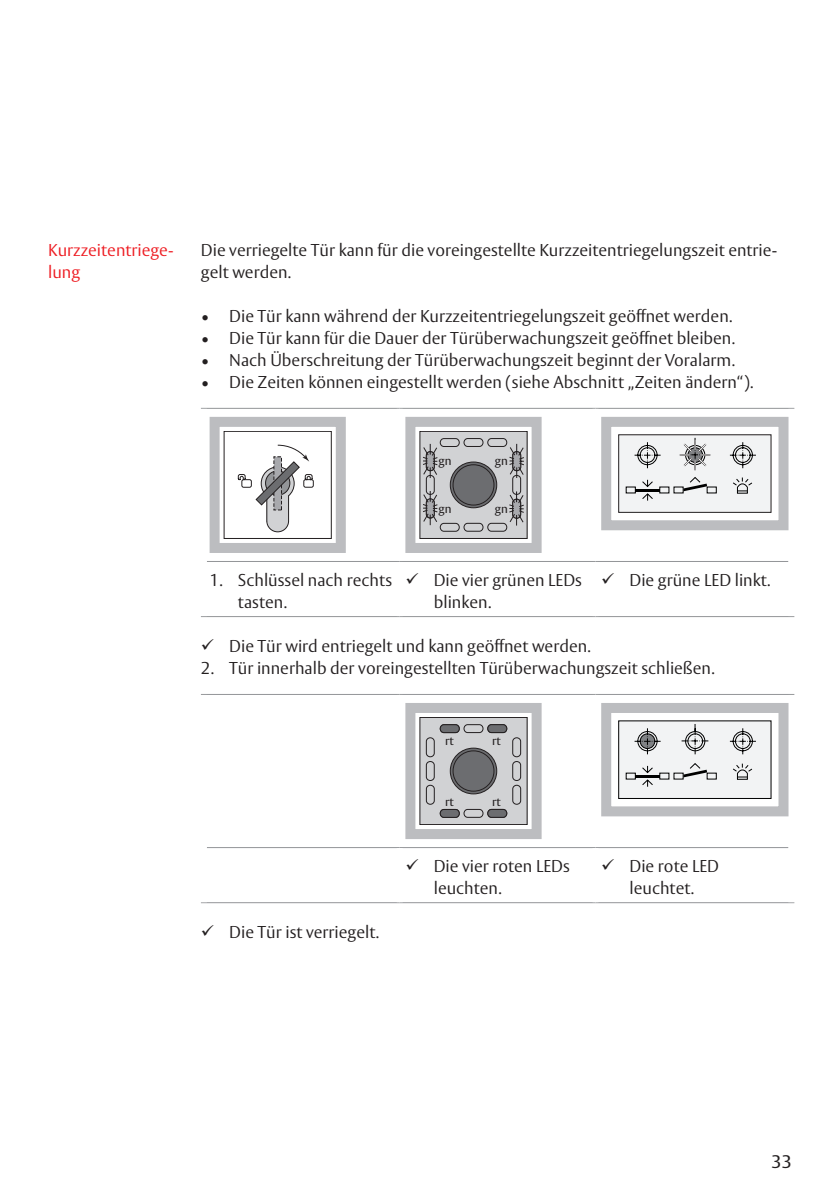
<style>
.page{position:relative;width:840px;height:1191px;background:#fff}
.page>*{position:absolute;margin:0;border:0;box-sizing:border-box;transform-origin:0 0}
.t1{font:18px "ASSA Vesta";color:#231f20}
.t2{font:300 17px/22px "ASSA Vesta";color:#231f20}
.t3{font:300 17px/22px "ASSA Vesta";color:#ee1d23}
.t4{font:12px "ASSA Vesta";color:#231f20}
</style>
<div class="page">
<hr style="left:201px;top:408px;width:198px;height:1px;background:#939598">
<hr style="left:399px;top:408px;width:196px;height:1px;background:#939598">
<hr style="left:595px;top:408px;width:198px;height:1px;background:#939598">
<svg style="left:787px;top:417px;width:2px;height:114px"></svg>
<hr style="left:207px;top:561px;width:192px;height:1px;background:#939598">
<hr style="left:201px;top:616px;width:198px;height:1px;background:#939598">
<hr style="left:399px;top:561px;width:196px;height:1px;background:#939598">
<hr style="left:399px;top:616px;width:196px;height:1px;background:#939598">
<hr style="left:595px;top:561px;width:192px;height:1px;background:#939598">
<hr style="left:595px;top:616px;width:198px;height:1px;background:#939598">
<div style="left:224px;top:431px;width:107px;height:108px;border:1px solid #231f20"></div>
<div style="left:241px;top:479px;width:10px;height:8px;border:1px solid #231f20;border-radius:2px"></div>
<svg style="left:238px;top:474px;width:7px;height:6px"></svg>
<div style="left:303px;top:479px;width:10px;height:8px;border:1px solid #231f20;border-radius:2px"></div>
<svg style="left:255px;top:444px;width:57px;height:88px"></svg>
<div style="left:209px;top:417px;width:136px;height:136px;border:10px solid #bcbdc0"></div>
<div style="left:419px;top:431px;width:108px;height:107px;background:#d1d2d4"></div>
<div style="left:419px;top:431px;width:108px;height:108px;border:1px solid #231f20"></div>
<svg style="left:423px;top:438px;width:101px;height:93px"></svg>
<div style="left:405px;top:417px;width:136px;height:136px;border:10px solid #bcbdc0"></div>
<div style="left:618px;top:434px;width:153px;height:79px;background:#f2f3f4;border:1px solid #231f20"></div>
<hr style="left:635px;top:489px;width:24px;height:2px;background:#000">
<svg style="left:634px;top:437px;width:121px;height:33px"></svg>
<svg style="left:641px;top:477px;width:111px;height:24px"></svg>
<div style="left:601px;top:417px;width:187px;height:113px;border:10px solid #bcbdc0"></div>
<hr style="left:201px;top:694px;width:198px;height:1px;background:#939598">
<hr style="left:399px;top:694px;width:196px;height:1px;background:#939598">
<hr style="left:595px;top:694px;width:198px;height:1px;background:#939598">
<svg style="left:787px;top:703px;width:2px;height:114px"></svg>
<hr style="left:207px;top:847px;width:192px;height:1px;background:#939598">
<hr style="left:201px;top:902px;width:198px;height:1px;background:#939598">
<hr style="left:399px;top:847px;width:196px;height:1px;background:#939598">
<hr style="left:399px;top:902px;width:196px;height:1px;background:#939598">
<hr style="left:595px;top:847px;width:192px;height:1px;background:#939598">
<hr style="left:595px;top:902px;width:198px;height:1px;background:#939598">
<div style="left:419px;top:717px;width:108px;height:107px;background:#d1d2d4"></div>
<div style="left:419px;top:717px;width:108px;height:108px;border:1px solid #231f20"></div>
<svg style="left:426px;top:724px;width:94px;height:93px"></svg>
<div style="left:487px;top:809px;width:19px;height:8px;background:#6c6d70;border-radius:4px"></div>
<div style="left:487px;top:809px;width:20px;height:8px;border:1px solid #231f20;border-radius:4px"></div>
<div style="left:440px;top:809px;width:19px;height:8px;background:#6c6d70;border-radius:4px"></div>
<div style="left:439px;top:809px;width:20px;height:8px;border:1px solid #231f20;border-radius:4px"></div>
<div style="left:440px;top:724px;width:19px;height:8px;background:#6c6d70;border-radius:4px"></div>
<div style="left:439px;top:724px;width:20px;height:9px;border:1px solid #231f20;border-radius:4px"></div>
<div style="left:487px;top:724px;width:19px;height:8px;background:#6c6d70;border-radius:4px"></div>
<div style="left:487px;top:724px;width:20px;height:9px;border:1px solid #231f20;border-radius:4px"></div>
<div style="left:405px;top:703px;width:136px;height:136px;border:10px solid #bcbdc0"></div>
<div style="left:618px;top:720px;width:153px;height:79px;background:#f2f3f4;border:1px solid #000"></div>
<hr style="left:635px;top:775px;width:24px;height:2px;background:#000">
<svg style="left:634px;top:724px;width:121px;height:30px"></svg>
<svg style="left:641px;top:763px;width:111px;height:24px"></svg>
<div style="left:601px;top:703px;width:187px;height:113px;border:10px solid #bcbdc0"></div>
<p class="t3" style="left:48px;top:240px;width:127px">Kurzzeitentriege&shy;lung</p>
<p class="t2" style="left:201px;top:240px;width:577px">Die verriegelte Tür kann für die voreingestellte Kurzzeitentriegelungszeit entrie&shy;gelt werden.</p>
<p class="t2" style="left:201px;top:306px;width:532px">• Die Tür kann während der Kurzzeitentriegelungszeit geöffnet werden.</p>
<p class="t2" style="left:201px;top:328px;width:535px">• Die Tür kann für die Dauer der Türüberwachungszeit geöffnet bleiben.</p>
<p class="t2" style="left:201px;top:350px;width:535px">• Nach Überschreitung der Türüberwachungszeit beginnt der Voralarm.</p>
<p class="t2" style="left:201px;top:372px;width:553px">• Die Zeiten können eingestellt werden (siehe Abschnitt „Zeiten ändern“).</p>
<p class="t4" style="left:438px;top:454px;width:15px">gn</p>
<p class="t4" style="left:438px;top:501px;width:15px">gn</p>
<p class="t4" style="left:494px;top:454px;width:15px">gn</p>
<p class="t4" style="left:494px;top:501px;width:15px">gn</p>
<p class="t2" style="left:238px;top:570px;width:156px;text-indent:-28px">1. Schlüssel nach rechts tasten.</p>
<p class="t2" style="left:433px;top:570px;width:150px">Die vier grünen LEDs blinken.</p>
<p class="t2" style="left:629px;top:570px;width:142px">Die grüne LED linkt.</p>
<p class="t2" style="left:229px;top:636px;width:363px">Die Tür wird entriegelt und kann geöffnet werden.</p>
<p class="t2" style="left:201px;top:658px;width:515px">2. Tür innerhalb der voreingestellten Türüberwachungszeit schließen.</p>
<p class="t4" style="left:445px;top:733px;width:10px">rt</p>
<p class="t4" style="left:492px;top:733px;width:10px">rt</p>
<p class="t4" style="left:445px;top:794px;width:10px">rt</p>
<p class="t4" style="left:492px;top:794px;width:10px">rt</p>
<p class="t2" style="left:229px;top:922px;width:151px">Die Tür ist verriegelt.</p>
<p class="t2" style="left:433px;top:856px;width:137px">Die vier roten LEDs leuchten.</p>
<p class="t2" style="left:629px;top:856px;width:91px">Die rote LED leuchtet.</p>
<p class="t1" style="left:771px;top:1150px;width:22px">33</p>
</div>
